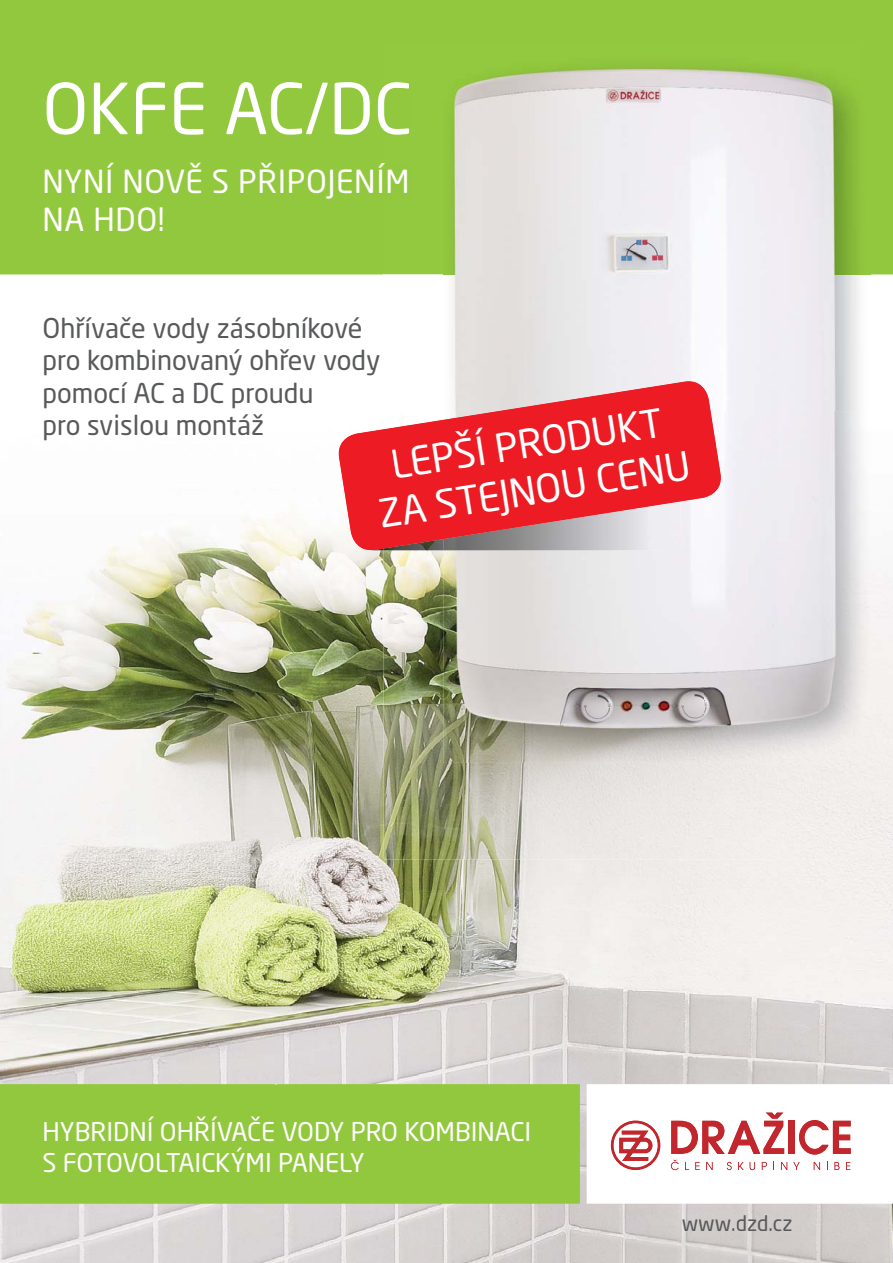
<style>
.page{position:relative;width:893px;height:1263px;background:#fff}
.page>*{position:absolute;margin:0;border:0;box-sizing:border-box;transform-origin:0 0}
.t1{font:69.45px "Neo Sans MTCE";color:#fff}
.t2{font:39px/46.8px "Neo Sans MTCE";color:#fff;text-align:center}
.t3{font:31.5px/37.8px "Neo Sans MTCE";letter-spacing:.02em;color:#fff}
.t4{font:27px/32.4px "Neo Sans MTCE";color:#58595b}
.t5{font:25.5px/30.6px "Neo Sans MTCE";color:#fff}
.t6{font:21px "Neo Sans MTCE";color:#58595b}
</style>
<div class="page">
<img style="left:0;top:517px;width:367px;height:567px">
<img style="left:367px;top:550px;width:53px;height:534px">
<img style="left:420px;top:859px;width:422px;height:245px">
<img style="left:578px;top:1104px;width:46px;height:159px">
<img style="left:0;top:1203px;width:578px;height:60px">
<img style="left:624px;top:1049px;width:269px;height:214px">
<div style="left:0;top:1084px;width:580px;height:119px;background:#92c83e"></div>
<img style="left:683px;top:1215px;width:108px;height:16px">
<svg style="left:587px;top:1084px;width:306px;height:119px"></svg>
<div style="left:0;top:0;width:893px;height:274px;background:#92c83e"></div>
<img style="left:859px;top:57px;width:11px;height:706px">
<img style="left:384px;top:550px;width:105px;height:309px">
<img style="left:489px;top:763px;width:370px;height:96px">
<div style="left:384px;top:43px;width:475px;height:231px;background:#93c93f"></div>
<img style="left:443px;top:57px;width:416px;height:354px">
<img style="left:703px;top:411px;width:156px;height:352px">
<img style="left:651px;top:550px;width:52px;height:213px">
<img style="left:443px;top:550px;width:208px;height:213px">
<div style="left:47px;top:82px;width:337px;height:53px;background:#92c83e"></div>
<img style="left:384px;top:82px;width:25px;height:53px">
<div style="left:45px;top:163px;width:339px;height:36px;background:#92c83e"></div>
<img style="left:384px;top:163px;width:25px;height:36px">
<div style="left:45px;top:207px;width:118px;height:24px;background:#92c83e"></div>
<div style="left:45px;top:1117px;width:486px;height:24px;background:#92c83e"></div>
<div style="left:44px;top:1147px;width:320px;height:25px;background:#92c83e"></div>
<svg style="left:336px;top:381px;width:388px;height:169px"></svg>
<svg style="left:378px;top:399px;width:312px;height:136px;background:#ea3b42"></svg>
<h1 class="t1" style="left:43px;top:80px;width:371px">OKFE AC/DC</h1>
<p class="t3" style="left:43px;top:165px;width:368px">NYNÍ NOVĚ S PŘIPOJENÍM<br>NA HDO!</p>
<p class="t4" style="left:43px;top:314px;width:339px">Ohřívače vody zásobníkové pro kombinovaný ohřev vody pomocí AC a DC proudu<br>pro svislou montáž</p>
<h2 class="t2" style="left:368px;top:447px;width:317px;rotate:-9deg">LEPŠÍ PRODUKT<br>ZA STEJNOU CENU</h2>
<p class="t5" style="left:43px;top:1118px;width:490px">HYBRIDNÍ OHŘÍVAČE VODY PRO KOMBINACI<br>S FOTOVOLTAICKÝMI PANELY</p>
<p class="t6" style="left:682px;top:1214px;width:112px">www.dzd.cz</p>
</div>
